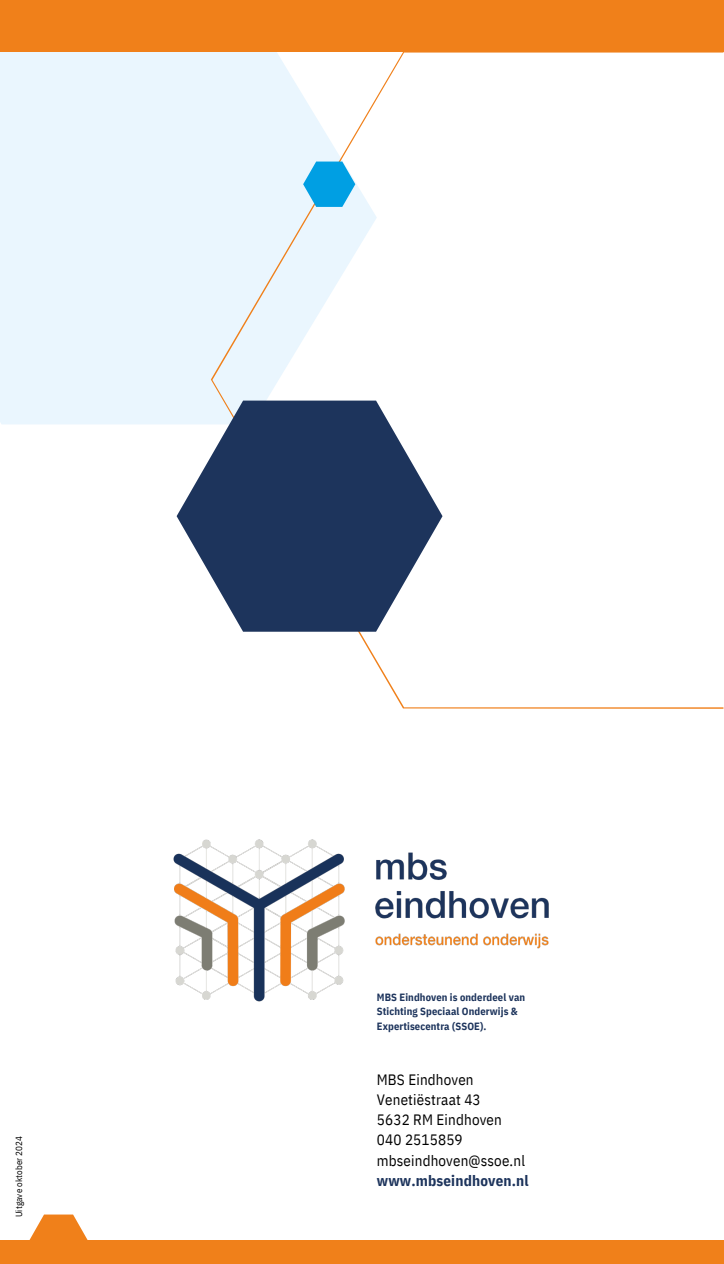
<style>
.page{position:relative;width:724px;height:1264px;background:#fff}
.page>*{position:absolute;margin:0;border:0;box-sizing:border-box;transform-origin:0 0}
.t1{font:15px/20.2px "IBM Plex Sans Cond";letter-spacing:.01em;color:#000}
.t2{font:700 15px "IBM Plex Sans Cond";letter-spacing:.01em;color:#1d345c}
.t3{font:700 10.5px/14.7px "IBM Plex Sans Cond";letter-spacing:.01em;color:#1d345c}
.t4{font:9px "IBM Plex Sans Cond";letter-spacing:.01em;color:#000}
</style>
<div class="page">
<img style="left:173px;top:839px;width:172px;height:163px">
<svg style="left:30px;top:1214px;width:57px;height:25px"></svg>
<div style="left:0;top:1239px;width:723px;height:24px;background:#f0801a"></div>
<div style="left:0;top:51px;width:211px;height:373px;background:#eaf6fe"></div>
<svg style="left:211px;top:51px;width:512px;height:657px"></svg>
<svg style="left:176px;top:400px;width:266px;height:231px;fill:#1d345c"></svg>
<svg style="left:303px;top:161px;width:52px;height:46px;background:#3db5e9"></svg>
<div style="left:0;top:0;width:723px;height:51px;background:#f0801a"></div>
<img style="left:375px;top:852px;width:174px;height:97px">
<p class="t4" style="left:13px;top:1217px;width:83px;rotate:-90deg">Uitgave oktober 2024</p>
<p class="t3" style="left:377px;top:989px;width:150px">MBS Eindhoven is onderdeel van<br>Stichting Speciaal Onderwijs &amp;<br>Expertisecentra (SSOE).</p>
<h1 class="t1" style="left:377px;top:1068px;width:150px">MBS Eindhoven<br>Venetiëstraat 43<br>5632 RM Eindhoven<br>040 2515859 mbseindhoven@ssoe.nl</h1>
<h1 class="t2" style="left:377px;top:1170px;width:153px">www.mbseindhoven.nl</h1>
</div>
